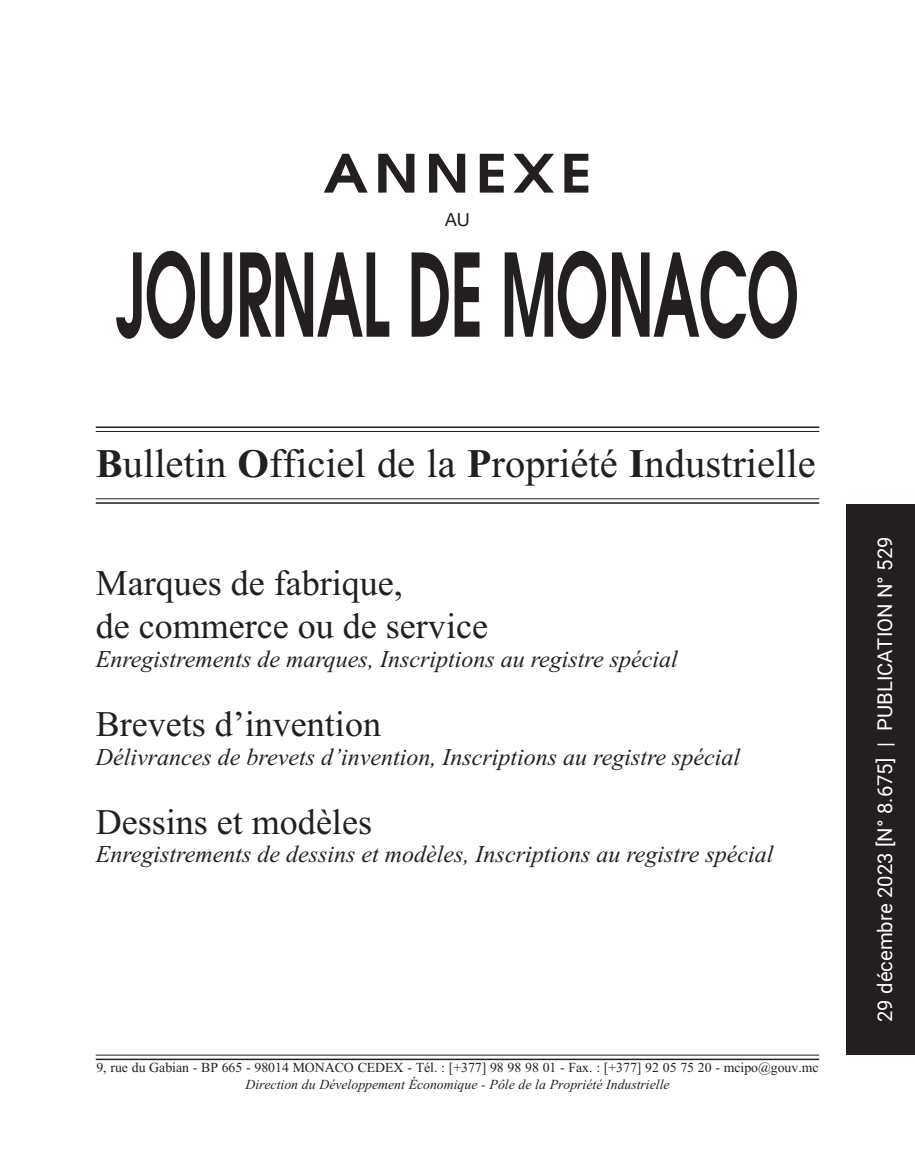
<style>
.page{position:relative;width:915px;height:1149px;background:#fff}
.page>*{position:absolute;margin:0;border:0;box-sizing:border-box;transform-origin:0 0}
.t1{font:600 114px "ITC Avant Garde Gothic";letter-spacing:-.015em;color:#231f20;scale:.55 1}
.t2{font:600 52.5px "ITC Avant Garde Gothic";letter-spacing:.1em;color:#231f20;scale:1.15 1}
.t3{font:40.5px "Times New Roman";color:#231f20}
.t4{font:36px/43.2px "Times New Roman";color:#231f20}
.t5{font:italic 24px "Times New Roman";color:#231f20}
.t6{font:20.25px "Roboto";color:#fff}
.t7{font:18px "Helvetica Neue 55";color:#231f20}
.t8{font:13.8px "Times New Roman";color:#231f20}
.t9{font:italic 13.8px "Times New Roman";color:#231f20}
.s1{font-weight:700}
</style>
<div class="page">
<hr style="left:96px;top:431px;width:723px;height:1px;background:#231f20">
<hr style="left:96px;top:502px;width:723px;height:1px;background:#231f20">
<hr style="left:96px;top:426px;width:723px;height:2px;background:#231f20">
<hr style="left:96px;top:498px;width:723px;height:1px;background:#231f20">
<hr style="left:96px;top:1058px;width:723px;height:1px;background:#231f20">
<hr style="left:96px;top:1054px;width:723px;height:1px;background:#231f20">
<div style="left:846px;top:503px;width:68px;height:551px;background:#231f20"></div>
<h2 class="t2" style="left:323px;top:139px;width:235px">ANNEXE</h2>
<p class="t7" style="left:445px;top:208px;width:26px">AU</p>
<h1 class="t1" style="left:116px;top:220px;width:1244px">JOURNAL DE MONACO</h1>
<h3 class="t3" style="left:96px;top:436px;width:721px"><span class="s1">B</span>ulletin <span class="s1">O</span>fficiel de la <span class="s1">P</span>ropriété <span class="s1">I</span>ndustrielle</h3>
<h3 class="t4" style="left:96px;top:561px;width:393px">Marques de fabrique,<br>de commerce ou de service</h3>
<p class="t5" style="left:96px;top:642px;width:583px">Enregistrements de marques, Inscriptions au registre spécial</p>
<h3 class="t4" style="left:96px;top:701px;width:286px">Brevets d’invention</h3>
<p class="t5" style="left:96px;top:740px;width:645px">Délivrances de brevets d’invention, Inscriptions au registre spécial</p>
<h3 class="t4" style="left:96px;top:799px;width:277px">Dessins et modèles</h3>
<p class="t5" style="left:96px;top:837px;width:679px">Enregistrements de dessins et modèles, Inscriptions au registre spécial</p>
<p class="t8" style="left:96px;top:1057px;width:723px">9, rue du Gabian - BP 665 - 98014 MONACO CEDEX - Tél. : [+377] 98 98 98 01 - Fax. : [+377] 92 05 75 20 - mcipo@gouv.mc</p>
<p class="t9" style="left:245px;top:1074px;width:425px">Direction du Développement Économique - Pôle de la Propriété Industrielle</p>
<p class="t6" style="left:870px;top:1021px;width:487px;rotate:-90deg">29 décembre 2023 [N° 8.675] | PUBLICATION N° 529</p>
</div>
